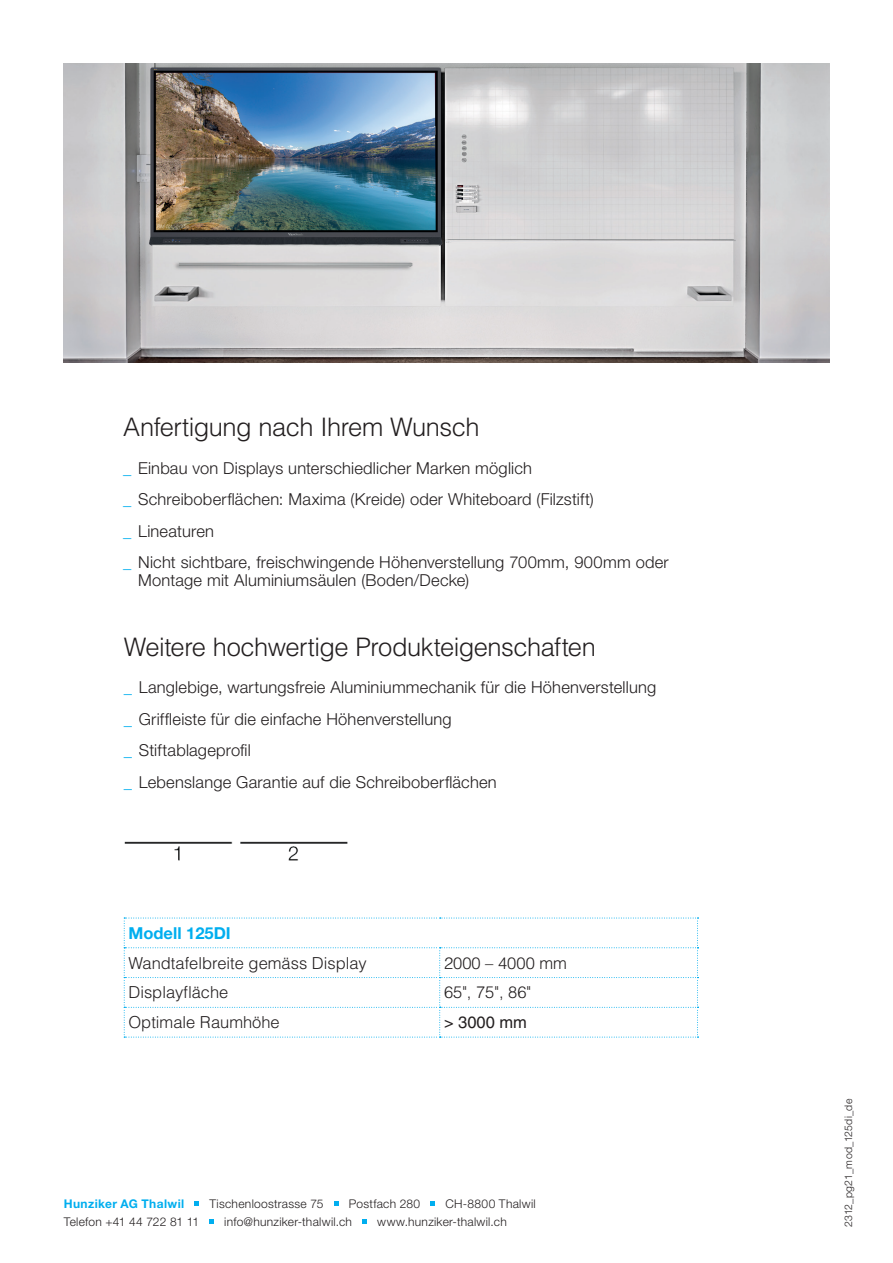
<style>
.page{position:relative;width:893px;height:1263px;background:#fff}
.page>*{position:absolute;margin:0;border:0;box-sizing:border-box;transform-origin:0 0}
.t1{font:300 25.5px "Helvetica LT Std";letter-spacing:-.02em;color:#231f20}
.t2{font:300 16.5px/31.5px "Helvetica Neue LT Pro";letter-spacing:.015em;color:#231f20}
.t3{font:300 16.5px "Helvetica LT Std";color:#231f20}
.t4{font:700 16.5px "Helvetica Neue LT Pro";color:#00aeef}
.t5{font:16.5px "Helvetica LT Std";color:#231f20}
.t6{font:300 12px "Helvetica Neue LT Pro";letter-spacing:.025em;color:#231f20}
.t7{font:700 12px "Helvetica Neue LT Pro";letter-spacing:.03em;color:#00aeef}
.t8{font:300 10.5px "Helvetica Neue LT Pro";letter-spacing:.025em;color:#231f20}
.s1{color:#00aeef}
</style>
<div class="page">
<img style="left:64px;top:64px;width:765px;height:298px">
<img style="left:124px;top:841px;width:224px;height:20px">
<svg style="left:124px;top:918px;width:574px;height:120px"></svg>
<svg style="left:195px;top:1201px;width:4px;height:4px"></svg>
<svg style="left:334px;top:1201px;width:4px;height:4px"></svg>
<svg style="left:431px;top:1201px;width:4px;height:4px"></svg>
<svg style="left:209px;top:1219px;width:5px;height:4px"></svg>
<svg style="left:362px;top:1219px;width:5px;height:4px"></svg>
<h1 class="t1" style="left:123px;top:411px;width:358px">Anfertigung nach Ihrem Wunsch</h1>
<p class="t2" style="left:123px;top:452px;width:547px"><span class="s1">_</span> Einbau von Displays unterschiedlicher Marken möglich<br><span class="s1">_</span> Schreiboberflächen: Maxima (Kreide) oder Whiteboard (Filzstift)<br><span class="s1">_</span> Lineaturen<br><span class="s1">_</span> Nicht sichtbare, freischwingende Höhenverstellung 700mm, 900mm oder</p>
<p class="t2" style="left:138px;top:564px;width:333px">Montage mit Aluminiumsäulen (Boden/Decke)</p>
<h1 class="t1" style="left:124px;top:631px;width:473px">Weitere hochwertige Produkteigenschaften</h1>
<p class="t2" style="left:124px;top:671px;width:534px"><span class="s1">_</span> Langlebige, wartungsfreie Aluminiummechanik für die Höhenverstellung <span class="s1">_</span> Griffleiste für die einfache Höhenverstellung<br><span class="s1">_</span> Stiftablageprofil<br><span class="s1">_</span> Lebenslange Garantie auf die Schreiboberflächen</p>
<p class="t4" style="left:128px;top:922px;width:104px">Modell 125DI</p>
<p class="t3" style="left:128px;top:952px;width:240px">Wandtafelbreite gemäss Display</p>
<p class="t3" style="left:444px;top:952px;width:124px">2000 – 4000 mm</p>
<p class="t3" style="left:128px;top:982px;width:101px">Displayfläche</p>
<p class="t3" style="left:444px;top:982px;width:89px">65", 75", 86"</p>
<p class="t3" style="left:128px;top:1012px;width:153px">Optimale Raumhöhe</p>
<p class="t5" style="left:444px;top:1013px;width:84px">&gt; 3000 mm</p>
<p class="t7" style="left:64px;top:1196px;width:122px">Hunziker AG Thalwil</p>
<p class="t6" style="left:209px;top:1196px;width:116px">Tischenloostrasse 75</p>
<p class="t6" style="left:349px;top:1196px;width:73px">Postfach 280</p>
<p class="t6" style="left:445px;top:1196px;width:92px">CH-8800 Thalwil</p>
<p class="t6" style="left:64px;top:1214px;width:137px">Telefon +41 44 722 81 11</p>
<p class="t6" style="left:224px;top:1214px;width:129px">info@hunziker-thalwil.ch</p>
<p class="t6" style="left:377px;top:1214px;width:131px">www.hunziker-thalwil.ch</p>
<p class="t8" style="left:842px;top:1227px;width:130px;rotate:-90deg">2312_pg21_mod_125di_de</p>
</div>
